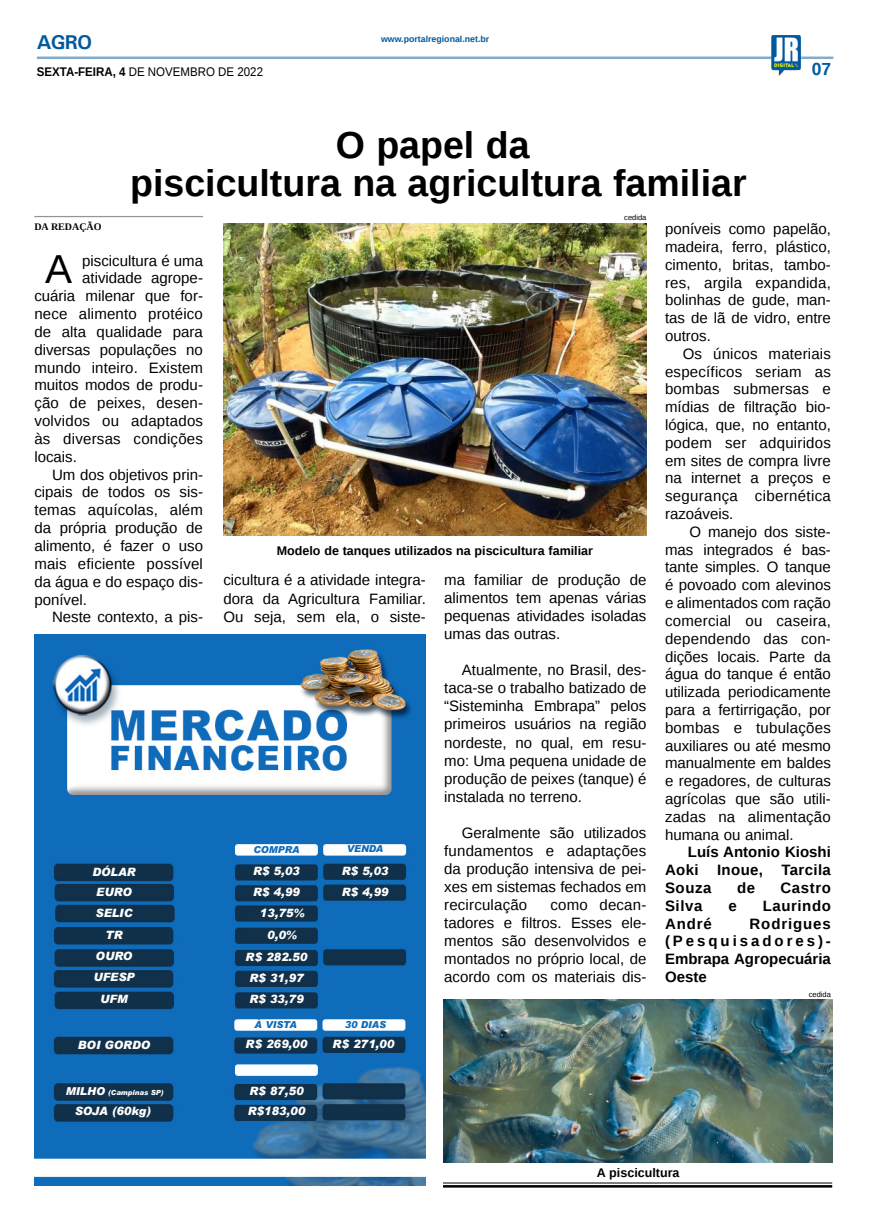
<style>
.page{position:relative;width:869px;height:1223px;background:#fff}
.page>*{position:absolute;margin:0;border:0;box-sizing:border-box;transform-origin:0 0}
.MATÉRIA{font:40.38px "Liberation Sans";color:#000}
.TÍTULO{font:700 37.5px "Liberation Sans";color:#000}
.TITULO_PG{font:700 20px "Univers";color:#005a9e}
.TÍTULO-2{font:700 17.5px "Liberation Sans";color:#005a9e}
.MATÉRIA-2{font:15px/17.8px "Liberation Sans";color:#000;text-align:justify}
.MATÉRIA-3{font:700 15px/17.8px "Liberation Sans";letter-spacing:.025em;color:#000;text-align:justify}
.LEGENDA{font:700 12.5px "Liberation Sans";color:#000}
.DATA_PG{font:12.5px "Liberation Sans";color:#000;scale:.92 1}
.MATÉRIA-4{font:italic 900 11.38px "Arial";color:#fff}
.CRÉDITO_NOME{font:700 10px "Liberation Serif";color:#000}
.MATÉRIA-5{font:italic 900 9.62px "Arial";color:#0f6cba}
.DATA_PG-2{font:700 8.75px "Liberation Sans";color:#005a9e}
.CRÉDITO_FOTO{font:7.5px "Liberation Sans";color:#000}
.MATÉRIA-6{font:italic 900 7px "Arial";color:#fff}
.s1{font-weight:700}
.s2{font-size:10.88px}
</style>
<div class="page">
<hr style="left:37px;top:57px;width:796px;height:2px;background:#005a9e">
<img style="left:770px;top:35px;width:31px;height:41px">
<img style="left:35px;top:634px;width:390px;height:551px">
<hr style="left:443px;top:1182px;width:388px;height:1px;background:#000">
<hr style="left:443px;top:1185px;width:388px;height:2px;background:#000">
<img style="left:223px;top:223px;width:423px;height:312px">
<img style="left:443px;top:999px;width:388px;height:163px">
<hr style="left:34px;top:216px;width:169px;height:1px;background:#939598">
<p class="TITULO_PG" style="left:37px;top:30px;width:57px">AGRO</p>
<p class="DATA_PG" style="left:37px;top:64px;width:247px"><span class="s1">SEXTA-FEIRA, 4</span> DE NOVEMBRO DE 2022</p>
<p class="DATA_PG-2" style="left:381px;top:33px;width:110px">www.portalregional.net.br</p>
<p class="TÍTULO" style="left:335px;top:119px;width:195px">O papel da</p>
<p class="TÍTULO" style="left:130px;top:157px;width:617px">piscicultura na agricultura familiar</p>
<p class="TÍTULO-2" style="left:811px;top:57px;width:21px">07</p>
<p class="CRÉDITO_FOTO" style="left:624px;top:213px;width:24px">cedida</p>
<p class="CRÉDITO_NOME" style="left:34px;top:220px;width:69px">DA REDAÇÃO</p>
<p class="MATÉRIA" style="left:45px;top:246px;width:28px">A</p>
<p class="MATÉRIA-2" style="left:82px;top:252px;width:122px">piscicultura é uma</p>
<p class="MATÉRIA-2" style="left:82px;top:270px;width:122px">atividade agrope-</p>
<p class="MATÉRIA-2" style="left:34px;top:288px;width:170px">cuária milenar que for-</p>
<p class="MATÉRIA-2" style="left:34px;top:305px;width:170px">nece alimento protéico</p>
<p class="MATÉRIA-2" style="left:34px;top:323px;width:170px">de alta qualidade para</p>
<p class="MATÉRIA-2" style="left:34px;top:341px;width:170px">diversas populações no</p>
<p class="MATÉRIA-2" style="left:34px;top:359px;width:170px">mundo inteiro. Existem</p>
<p class="MATÉRIA-2" style="left:34px;top:377px;width:170px">muitos modos de produ-</p>
<p class="MATÉRIA-2" style="left:34px;top:395px;width:170px">ção de peixes, desen-</p>
<p class="MATÉRIA-2" style="left:34px;top:412px;width:170px">volvidos ou adaptados</p>
<p class="MATÉRIA-2" style="left:34px;top:430px;width:170px">às diversas condições</p>
<p class="MATÉRIA-2" style="left:34px;top:448px;width:44px">locais.</p>
<p class="MATÉRIA-2" style="left:34px;top:466px;width:170px;text-indent:18px">Um dos objetivos prin&shy;cipais de todos os sis&shy;temas aquícolas, além da própria produção de alimento, é fazer o uso mais eficiente possível da água e do espaço dis&shy;ponível.</p>
<p class="MATÉRIA-2" style="left:52px;top:609px;width:152px">Neste contexto, a pis-</p>
<p class="LEGENDA" style="left:276px;top:542px;width:318px">Modelo de tanques utilizados na piscicultura familiar</p>
<p class="MATÉRIA-2" style="left:223px;top:571px;width:204px;line-height:18.6px">cicultura é a atividade integra&shy;dora da Agricultura Familiar.<br>Ou seja, sem ela, o siste-</p>
<p class="MATÉRIA-2" style="left:444px;top:571px;width:203px">ma familiar de produção de alimentos tem apenas várias pequenas atividades isoladas umas das outras.</p>
<p class="MATÉRIA-2" style="left:444px;top:662px;width:204px;text-indent:18px">Atualmente, no Brasil, des&shy;taca-se o trabalho batizado de “Sisteminha Embrapa” pelos primeiros usuários na região nordeste, no qual, em resu&shy;mo: Uma pequena unidade de produção de peixes (tanque) é instalada no terreno.</p>
<p class="MATÉRIA-2" style="left:444px;top:824px;width:203px;text-indent:18px">Geralmente são utilizados fundamentos e adaptações da produção intensiva de pei&shy;xes em sistemas fechados em recirculação</p>
<p class="MATÉRIA-5" style="left:253px;top:843px;width:47px">COMPRA</p>
<p class="MATÉRIA-5" style="left:346px;top:842px;width:38px">VENDA</p>
<p class="MATÉRIA-4" style="left:92px;top:864px;width:45px">DÓLAR</p>
<p class="MATÉRIA-4" style="left:253px;top:864px;width:48px">R$ 5,03</p>
<p class="MATÉRIA-4" style="left:96px;top:884px;width:37px">EURO</p>
<p class="MATÉRIA-4" style="left:95px;top:906px;width:38px">SELIC</p>
<p class="MATÉRIA-4" style="left:105px;top:928px;width:18px">TR</p>
<p class="MATÉRIA-4" style="left:96px;top:949px;width:38px">OURO</p>
<p class="MATÉRIA-4" style="left:93px;top:969px;width:43px">UFESP</p>
<p class="MATÉRIA-4" style="left:100px;top:992px;width:29px">UFM</p>
<p class="MATÉRIA-4" style="left:78px;top:1037px;width:74px">BOI GORDO</p>
<p class="MATÉRIA-6" style="left:66px;top:1088px;width:99px"><span class="s2">MILHO</span> (Campinas SP)</p>
<p class="MATÉRIA-4" style="left:75px;top:1104px;width:78px">SOJA (60kg)</p>
<p class="MATÉRIA-4" style="left:341px;top:864px;width:48px">R$ 5,03</p>
<p class="MATÉRIA-4" style="left:253px;top:885px;width:48px">R$ 4,99</p>
<p class="MATÉRIA-4" style="left:259px;top:906px;width:46px">13,75%</p>
<p class="MATÉRIA-4" style="left:267px;top:928px;width:31px">0,0%</p>
<p class="MATÉRIA-4" style="left:245px;top:949px;width:63px">R$ 282.50</p>
<p class="MATÉRIA-4" style="left:249px;top:970px;width:56px">R$ 31,97</p>
<p class="MATÉRIA-4" style="left:249px;top:992px;width:56px">R$ 33,79</p>
<p class="MATÉRIA-4" style="left:341px;top:885px;width:48px">R$ 4,99</p>
<p class="MATÉRIA-2" style="left:444px;top:896px;width:203px;text-indent:106px">como decan&shy;tadores e filtros. Esses ele&shy;mentos são desenvolvidos e montados no próprio local, de acordo com os materiais dis-</p>
<p class="MATÉRIA-5" style="left:254px;top:1018px;width:44px">À VISTA</p>
<p class="MATÉRIA-5" style="left:344px;top:1018px;width:43px">30 DIAS</p>
<p class="MATÉRIA-4" style="left:332px;top:1036px;width:63px">R$ 271,00</p>
<p class="MATÉRIA-4" style="left:245px;top:1036px;width:63px">R$ 269,00</p>
<p class="MATÉRIA-4" style="left:249px;top:1083px;width:56px">R$ 87,50</p>
<p class="MATÉRIA-4" style="left:247px;top:1104px;width:59px">R$183,00</p>
<p class="MATÉRIA-2" style="left:664px;top:221px;width:167px">poníveis como papelão, madeira, ferro, plástico, cimento, britas, tambo&shy;res, argila expandida, bolinhas de gude, man&shy;tas de lã de vidro, entre outros.</p>
<p class="MATÉRIA-2" style="left:664px;top:345px;width:167px;text-indent:18px">Os únicos materiais específicos seriam as bombas submersas e mídias de filtração bio&shy;lógica, que, no entanto, podem ser adquiridos em sites de compra livre na internet a preços e segurança cibernética razoáveis.</p>
<p class="MATÉRIA-2" style="left:664px;top:523px;width:167px;text-indent:24px">O manejo dos siste&shy;mas integrados é bas&shy;tante simples. O tanque é povoado com alevinos e alimentados com ração comercial ou caseira, dependendo das con&shy;dições locais. Parte da água do tanque é então utilizada periodicamente para a fertirrigação, por bombas e tubulações auxiliares ou até mesmo manualmente em baldes e regadores, de culturas agrícolas que são utili&shy;zadas na alimentação humana ou animal.</p>
<p class="MATÉRIA-3" style="left:664px;top:843px;width:167px;text-indent:23px">Luís Antonio Kioshi Aoki Inoue, Tarcila Souza</p>
<p class="MATÉRIA-3" style="left:736px;top:878px;width:20px">de</p>
<p class="MATÉRIA-3" style="left:780px;top:878px;width:52px">Castro</p>
<p class="MATÉRIA-3" style="left:664px;top:896px;width:39px">Silva</p>
<p class="MATÉRIA-3" style="left:728px;top:896px;width:10px">e</p>
<p class="MATÉRIA-3" style="left:762px;top:896px;width:70px">Laurindo</p>
<p class="MATÉRIA-3" style="left:664px;top:914px;width:48px">André</p>
<p class="MATÉRIA-3" style="left:664px;top:914px;width:167px;text-indent:84px">Rodrigues (Pesquisadores)- Embrapa Agropecuária Oeste</p>
<p class="CRÉDITO_FOTO" style="left:808px;top:989px;width:24px">cedida</p>
<p class="LEGENDA" style="left:596px;top:1163px;width:84px">A piscicultura</p>
</div>
